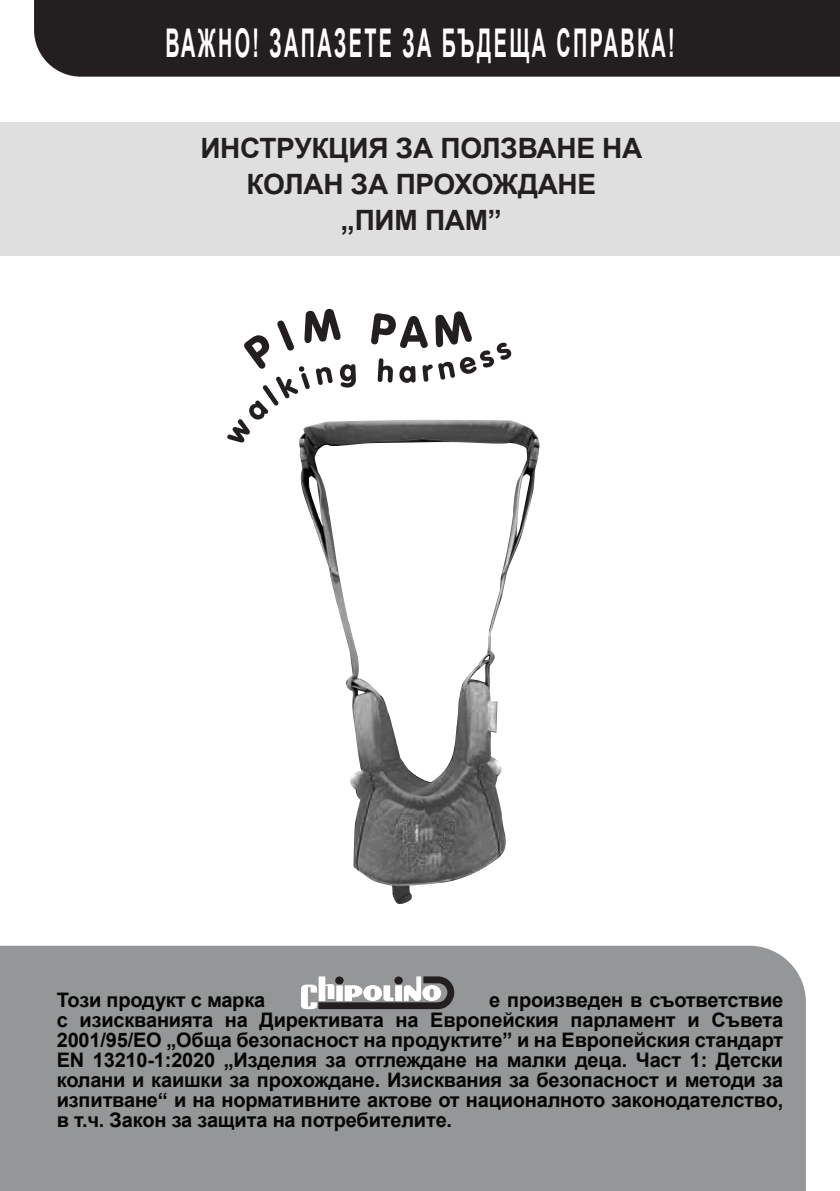
<style>
.page{position:relative;width:840px;height:1191px;background:#fff}
.page>*{position:absolute;margin:0;border:0;box-sizing:border-box;transform-origin:0 0}
.t1{font:700 39.6px "Arial";letter-spacing:.12em;color:#fff;scale:.5 1}
.t2{font:700 28px "Arial";letter-spacing:-.01em;color:#231f20}
.t3{font:700 20px/20px "Arial";letter-spacing:-.01em;color:#040503;text-align:justify}
</style>
<div class="page">
<div style="left:34px;top:0;width:805px;height:77px;background:#231f20"></div>
<div style="left:0;top:945px;width:805px;height:246px;background:#949697"></div>
<svg style="left:301px;top:976px;width:153px;height:33px"></svg>
<div style="left:0;top:122px;width:839px;height:133px;background:#dfdfe0"></div>
<img style="left:299px;top:420px;width:241px;height:484px">
<svg style="left:227px;top:309px;width:284px;height:133px"></svg>
<h1 class="t1" style="left:165px;top:15px;width:1019px">ВАЖНО! ЗАПАЗЕТЕ ЗА БЪДЕЩА СПРАВКА!</h1>
<p class="t2" style="left:200px;top:128px;width:443px">ИНСТРУКЦИЯ ЗА ПОЛЗВАНЕ НА</p>
<p class="t2" style="left:246px;top:164px;width:351px">КОЛАН ЗА ПРОХОЖДАНЕ</p>
<p class="t2" style="left:341px;top:200px;width:162px">„ПИМ ПАМ”</p>
<p class="t3" style="left:57px;top:990px;width:210px">Този продукт с марка</p>
<p class="t3" style="left:57px;top:990px;width:727px;text-indent:432px">е произведен в съответствие с изискванията на Директивата на Европейския парламент и Съвета 2001/95/ЕО „Обща безопасност на продуктите” и на Европейския стандарт EN 13210-1:2020 „Изделия за отглеждане на малки деца. Част 1: Детски колани и каишки за прохождане. Изисквания за безопасност и методи за изпитване“ и на нормативните актове от националното законодателство, в т.ч. Закон за защита на потребителите.</p>
</div>
